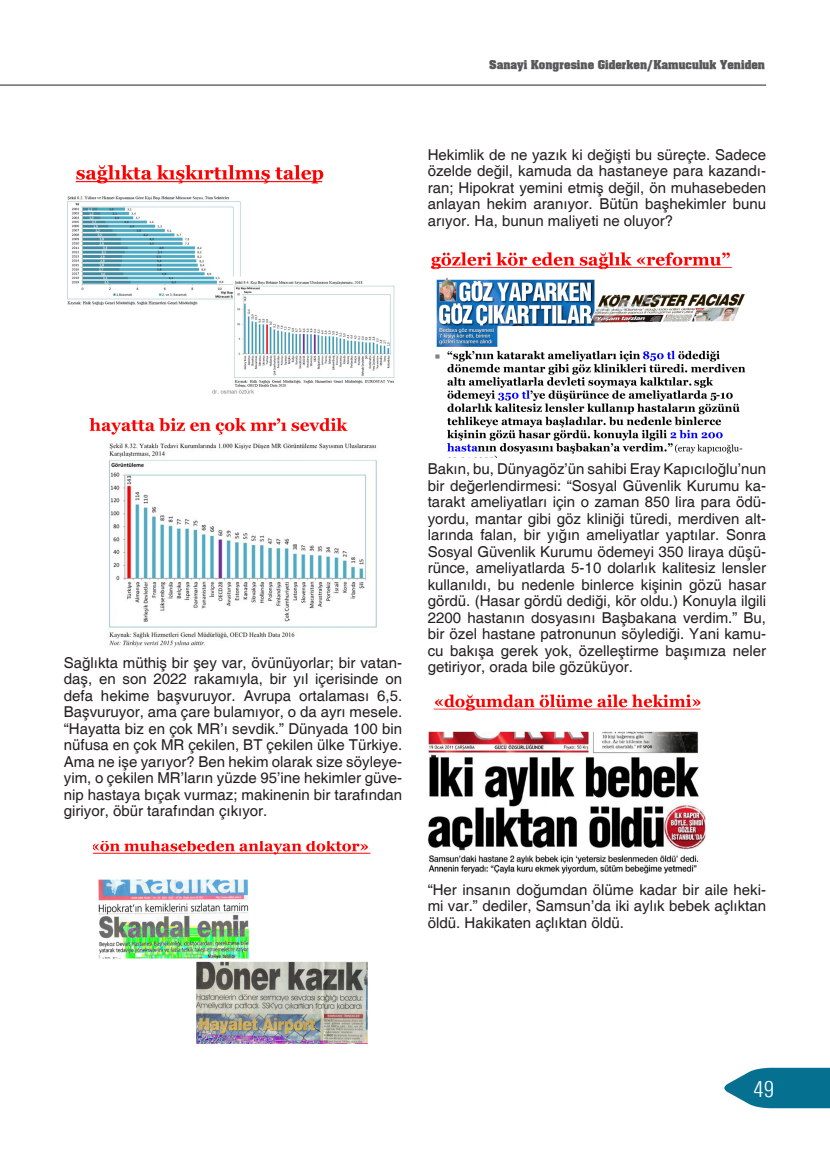
<style>
.page{position:relative;width:830px;height:1170px;background:#fff}
.page>*{position:absolute;margin:0;border:0;box-sizing:border-box;transform-origin:0 0}
.t1{font:300 condensed 22.5px "Zurich BT";color:#fff}
.bultenmetin{font:15px/16.5px "Helvetica";color:#231f20;text-align:justify}
.t2{font:700 10.5px "TR Aardvark";color:#57585a}
</style>
<div class="page">
<svg style="left:724px;top:1067px;width:105px;height:41px;background:#2e87a1"></svg>
<hr style="left:0;top:85px;width:765px;height:1px;background:#231f20">
<img style="left:67px;top:165px;width:328px;height:229px">
<img style="left:89px;top:417px;width:288px;height:230px">
<img style="left:94px;top:841px;width:277px;height:203px">
<img style="left:430px;top:252px;width:316px;height:205px">
<img style="left:428px;top:694px;width:278px;height:180px">
<p class="t2" style="left:489px;top:57px;width:277px">Sanayi Kongresine Giderken/Kamuculuk Yeniden</p>
<p class="bultenmetin" style="left:427px;top:147px;width:340px">Hekimlik de ne yazık ki değişti bu süreçte. Sadece özelde değil, kamuda da hastaneye para kazandı&shy;ran; Hipokrat yemini etmiş değil, ön muhasebeden anlayan hekim aranıyor. Bütün başhekimler bunu arıyor. Ha, bunun maliyeti ne oluyor?</p>
<p class="bultenmetin" style="left:64px;top:654px;width:340px">Sağlıkta müthiş bir şey var, övünüyorlar; bir vatan&shy;daş, en son 2022 rakamıyla, bir yıl içerisinde on defa hekime başvuruyor. Avrupa ortalaması 6,5.<br>Başvuruyor, ama çare bulamıyor, o da ayrı mesele. “Hayatta biz en çok MR’ı sevdik.” Dünyada 100 bin nüfusa en çok MR çekilen, BT çekilen ülke Türkiye.<br>Ama ne işe yarıyor? Ben hekim olarak size söyleye&shy;yim, o çekilen MR’ların yüzde 95’ine hekimler güve&shy;nip hastaya bıçak vurmaz; makinenin bir tarafından giriyor, öbür tarafından çıkıyor.</p>
<p class="bultenmetin" style="left:427px;top:461px;width:340px">Bakın, bu, Dünyagöz’ün sahibi Eray Kapıcıloğlu’nun bir değerlendirmesi: “Sosyal Güvenlik Kurumu ka&shy;tarakt ameliyatları için o zaman 850 lira para ödü&shy;yordu, mantar gibi göz kliniği türedi, merdiven alt&shy;larında falan, bir yığın ameliyatlar yaptılar. Sonra Sosyal Güvenlik Kurumu ödemeyi 350 liraya düşü&shy;rünce, ameliyatlarda 5-10 dolarlık kalitesiz lensler kullanıldı, bu nedenle binlerce kişinin gözü hasar gördü. (Hasar gördü dediği, kör oldu.) Konuyla ilgili 2200 hastanın dosyasını Başbakana verdim.” Bu, bir özel hastane patronunun söylediği. Yani kamu&shy;cu bakışa gerek yok, özelleştirme başımıza neler getiriyor, orada bile gözüküyor.</p>
<p class="bultenmetin" style="left:427px;top:881px;width:340px">“Her insanın doğumdan ölüme kadar bir aile heki&shy;mi var.” dediler, Samsun’da iki aylık bebek açlıktan öldü. Hakikaten açlıktan öldü.</p>
<h1 class="t1" style="left:753px;top:1075px;width:22px">49</h1>
</div>
